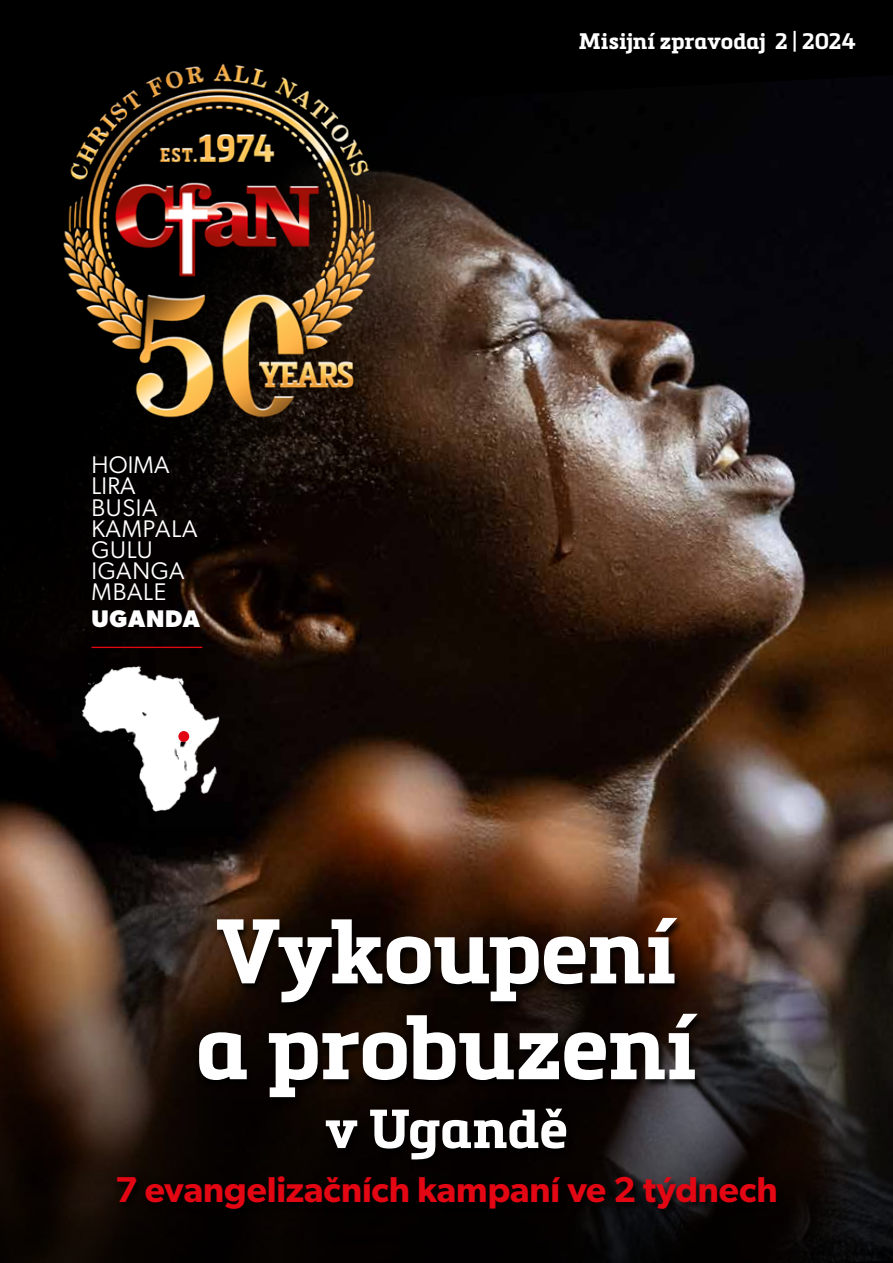
<style>
.page{position:relative;width:893px;height:1263px;background:#000}
.page>*{position:absolute;margin:0;border:0;box-sizing:border-box;transform-origin:0 0}
.t1{font:700 90px/95.8px "Metronic Slab Pro";letter-spacing:-.01em;color:#fff}
.t2{font:700 54px "Metronic Slab Pro";color:#fff}
.t3{font:600 36px "Gibson";color:#e30613}
.t4{font:24.15px/21.1px "Gibson";letter-spacing:.025em;color:#fff}
.t5{font:700 24.15px "Gibson";letter-spacing:.03em;color:#fff}
.t6{font:700 22.2px "Metronic Slab Pro";color:#fff}
</style>
<div class="page">
<img style="left:0;top:79px;width:893px;height:703px">
<img style="left:0;top:782px;width:893px;height:481px">
<div style="left:114px;top:918px;width:671px;height:301px;background:#000;opacity:.85"></div>
<img style="left:22px;top:63px;width:394px;height:375px">
<img style="left:77px;top:655px;width:153px;height:182px">
<div style="left:178px;top:731px;width:11px;height:11px;background:#e30613;border-radius:50%"></div>
<hr style="left:92px;top:647px;width:110px;height:1px;background:#e30613">
<p class="t4" style="left:92px;top:454px;width:108px">HOIMA<br>LIRA<br>BUSIA<br>KAMPALA<br>GULU<br>IGANGA<br>MBALE</p>
<p class="t5" style="left:92px;top:604px;width:110px">UGANDA</p>
<p class="t6" style="left:579px;top:27px;width:278px">Misijní zpravodaj 2 | 2024</p>
<h1 class="t1" style="left:196px;top:902px;width:503px">Vykoupení a probuzení</h1>
<h2 class="t2" style="left:325px;top:1095px;width:244px">v Ugandě</h2>
<h3 class="t3" style="left:115px;top:1168px;width:664px">7 evangelizačních kampaní ve 2 týdnech</h3>
</div>
